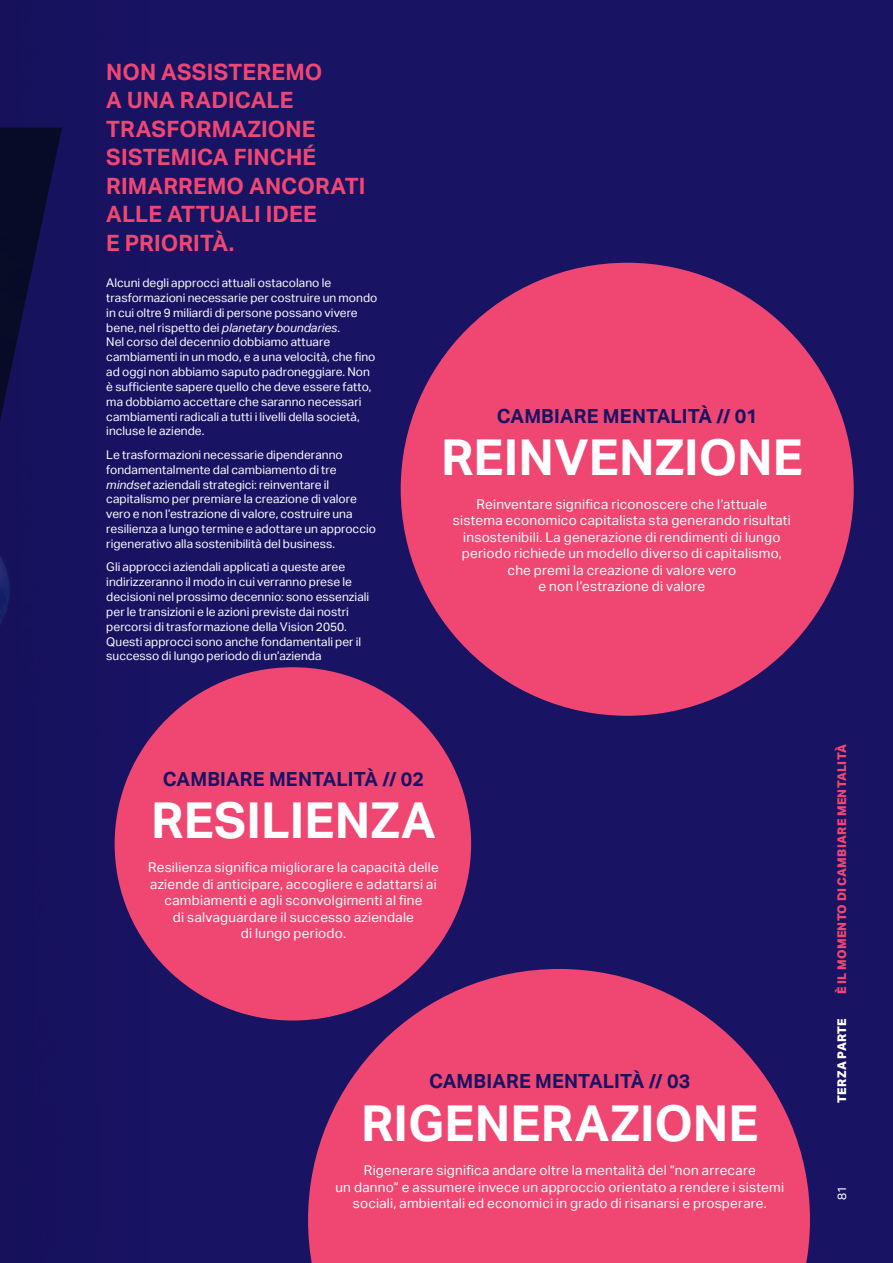
<style>
.page{position:relative;width:893px;height:1263px;background:#191364}
.page>*{position:absolute;margin:0;border:0;box-sizing:border-box;transform-origin:0 0}
.t1{font:700 49.5px "Aktiv Grotesk";letter-spacing:.005em;color:#fff}
.t2{font:700 22.5px/28.5px "Aktiv Grotesk";letter-spacing:.005em;color:#f04772}
.t3{font:700 19.5px "Aktiv Grotesk";letter-spacing:.01em;color:#191364}
.t4{font:13.5px/16.5px "Aktiv Grotesk";letter-spacing:.015em;color:#fff;text-align:center}
.t5{font:12px/14.9px "Aktiv Grotesk";color:#fff}
.t6{font:800 12px "Aktiv Grotesk";letter-spacing:.02em;color:#f04772}
.t7{font:800 12px "Aktiv Grotesk";letter-spacing:.025em;color:#fff}
.s1{font-style:italic}
</style>
<div class="page">
<img style="left:0;top:127px;width:149px;height:1136px">
<img style="left:0;top:128px;width:62px;height:301px">
<div style="left:115px;top:667px;width:356px;height:353px;background:#f04772;border-radius:50%"></div>
<svg style="left:308px;top:969px;width:502px;height:294px;fill:#f04772"></svg>
<div style="left:401px;top:263px;width:453px;height:453px;background:#f04772;border-radius:50%"></div>
<h2 class="t2" style="left:106px;top:58px;width:260px">NON ASSISTEREMO<br>A UNA RADICALE<br>TRASFORMAZIONE<br>SISTEMICA FINCHÉ<br>RIMARREMO ANCORATI<br>ALLE ATTUALI IDEE<br>E PRIORITÀ.</h2>
<p class="t5" style="left:106px;top:275px;width:273px">Alcuni degli approcci attuali ostacolano le trasformazioni necessarie per costruire un mondo in cui oltre 9 miliardi di persone possano vivere bene, nel rispetto dei <span class="s1">planetary boundaries</span>.<br>Nel corso del decennio dobbiamo attuare cambiamenti in un modo, e a una velocità, che fino ad oggi non abbiamo saputo padroneggiare. Non è sufficiente sapere quello che deve essere fatto, ma dobbiamo accettare che saranno necessari cambiamenti radicali a tutti i livelli della società, incluse le aziende.</p>
<p class="t5" style="left:106px;top:447px;width:271px">Le trasformazioni necessarie dipenderanno fondamentalmente dal cambiamento di tre <span class="s1">mindset</span> aziendali strategici: reinventare il capitalismo per premiare la creazione di valore vero e non l’estrazione di valore, costruire una resilienza a lungo termine e adottare un approccio rigenerativo alla sostenibilità del business.</p>
<p class="t5" style="left:106px;top:560px;width:264px">Gli approcci aziendali applicati a queste aree indirizzeranno il modo in cui verranno prese le decisioni nel prossimo decennio: sono essenziali per le transizioni e le azioni previste dai nostri percorsi di trasformazione della Vision 2050.<br>Questi approcci sono anche fondamentali per il successo di lungo periodo di un’azienda</p>
<h3 class="t3" style="left:497px;top:404px;width:262px">CAMBIARE MENTALITÀ // 01</h3>
<h1 class="t1" style="left:441px;top:429px;width:363px">REINVENZIONE</h1>
<p class="t4" style="left:453px;top:496px;width:340px">Reinventare significa riconoscere che l’attuale sistema economico capitalista sta generando risultati insostenibili. La generazione di rendimenti di lungo periodo richiede un modello diverso di capitalismo, che premi la creazione di valore vero<br>e non l’estrazione di valore</p>
<h3 class="t3" style="left:163px;top:768px;width:263px">CAMBIARE MENTALITÀ // 02</h3>
<h1 class="t1" style="left:151px;top:792px;width:286px">RESILIENZA</h1>
<p class="t4" style="left:148px;top:859px;width:292px">Resilienza significa migliorare la capacità delle aziende di anticipare, accogliere e adattarsi ai cambiamenti e agli sconvolgimenti al fine<br>di salvaguardare il successo aziendale<br>di lungo periodo.</p>
<h3 class="t3" style="left:429px;top:1070px;width:263px">CAMBIARE MENTALITÀ // 03</h3>
<h1 class="t1" style="left:361px;top:1095px;width:399px">RIGENERAZIONE</h1>
<p class="t4" style="left:335px;top:1162px;width:450px">Rigenerare significa andare oltre la mentalità del “non arrecare<br>un danno” e assumere invece un approccio orientato a rendere i sistemi sociali, ambientali ed economici in grado di risanarsi e prosperare.</p>
<p class="t6" style="left:835px;top:994px;width:251px;rotate:-90deg">È IL MOMENTO DI CAMBIARE MENTALITÀ</p>
<p class="t7" style="left:835px;top:1103px;width:86px;rotate:-90deg">TERZA PARTE</p>
<p class="t5" style="left:835px;top:1200px;width:16px;rotate:-90deg">81</p>
</div>
